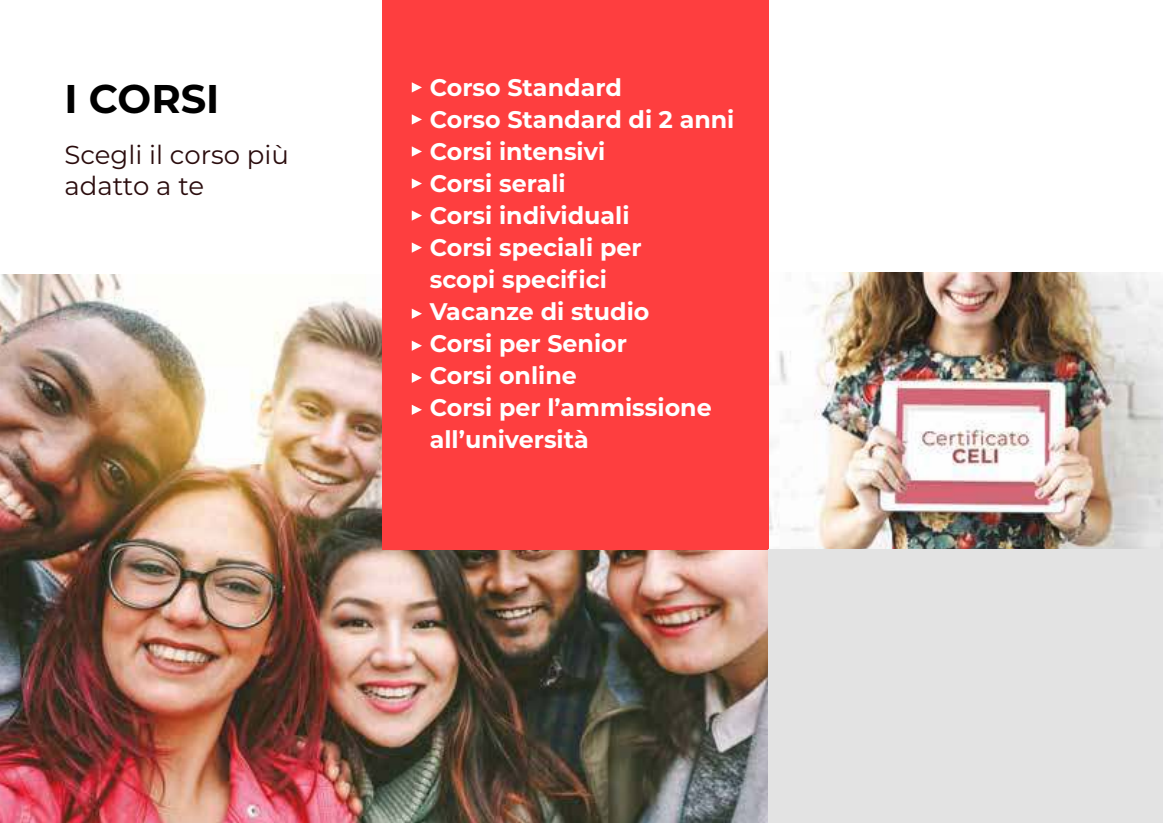
<style>
.page{position:relative;width:1163px;height:823px;background:#fff}
.page>*{position:absolute;margin:0;border:0;box-sizing:border-box;transform-origin:0 0}
.t1{font:700 40px "Montserrat";color:#000}
.t2{font:26px/31.2px "Montserrat";color:#2a0c0d}
.t3{font:700 24px/32px "Montserrat";color:#fff}
</style>
<div class="page">
<img style="left:768px;top:272px;width:394px;height:276px">
<img style="left:0;top:274px;width:768px;height:548px">
<div style="left:382px;top:0;width:386px;height:548px;background:#fe3e3f"></div>
<div style="left:768px;top:548px;width:394px;height:274px;background:#e3e3e3"></div>
<svg style="left:412px;top:146px;width:10px;height:10px"></svg>
<svg style="left:412px;top:114px;width:10px;height:10px"></svg>
<svg style="left:412px;top:82px;width:10px;height:10px"></svg>
<svg style="left:412px;top:242px;width:10px;height:10px"></svg>
<svg style="left:412px;top:210px;width:10px;height:10px"></svg>
<svg style="left:412px;top:178px;width:10px;height:10px"></svg>
<svg style="left:412px;top:372px;width:10px;height:10px"></svg>
<svg style="left:412px;top:340px;width:10px;height:10px"></svg>
<svg style="left:412px;top:308px;width:10px;height:10px"></svg>
<svg style="left:412px;top:405px;width:10px;height:9px"></svg>
<h1 class="t1" style="left:64px;top:81px;width:156px">I CORSI</h1>
<p class="t2" style="left:64px;top:140px;width:226px">Scegli il corso più adatto a te</p>
<p class="t3" style="left:430px;top:72px;width:306px">Corso Standard<br>Corso Standard di 2 anni<br>Corsi intensivi<br>Corsi serali<br>Corsi individuali<br>Corsi speciali per<br>scopi specifici<br>Vacanze di studio<br>Corsi per Senior<br>Corsi online<br>Corsi per l’ammissione all’università</p>
</div>
